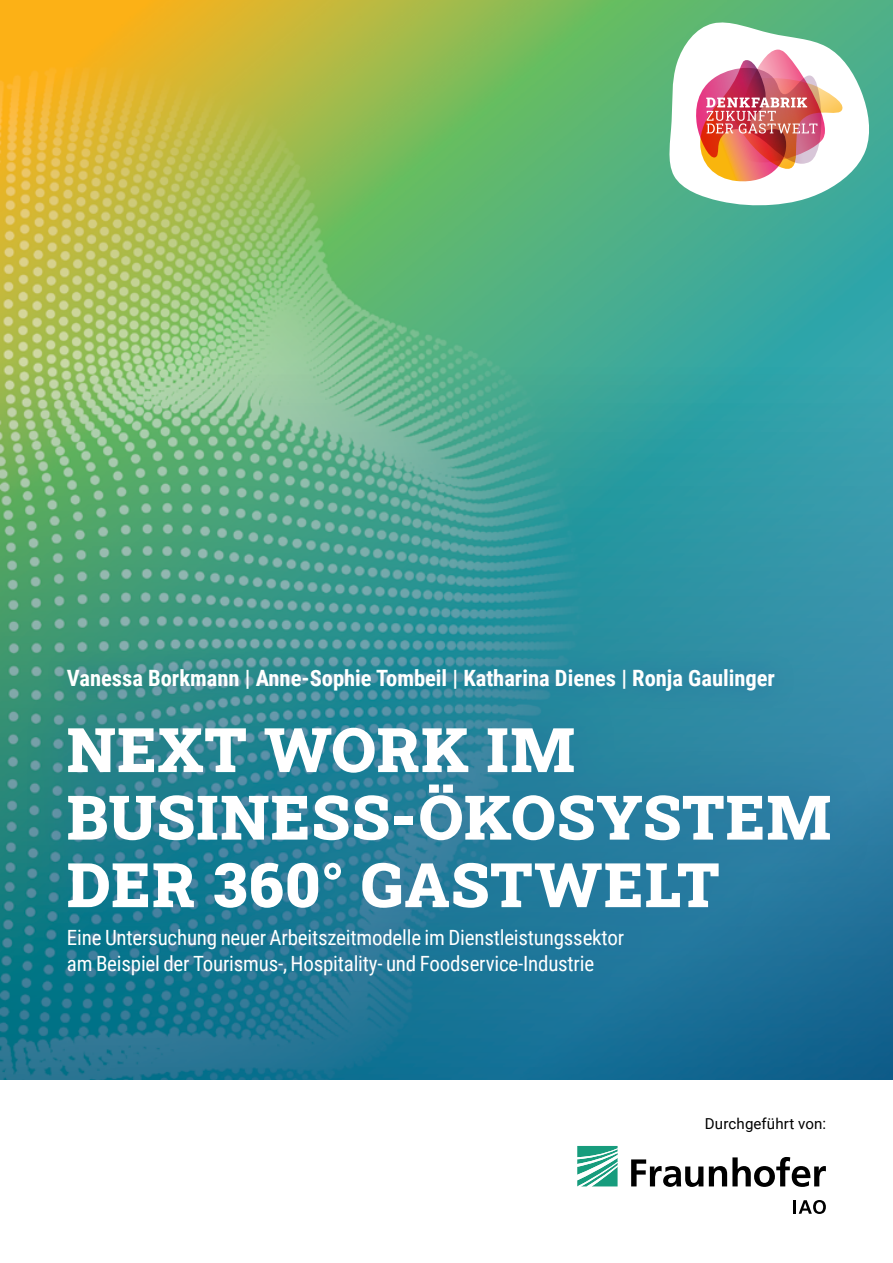
<style>
.page{position:relative;width:893px;height:1263px;background:#fff}
.page>*{position:absolute;margin:0;border:0;box-sizing:border-box;transform-origin:0 0}
.t1{font:900 61.5px/67.5px "Roboto Slab";letter-spacing:.025em;color:#fff}
.t2{font:700 22.5px "Roboto Condensed";color:#fff}
.t3{font:21px/25.2px "Roboto Condensed";letter-spacing:-.01em;color:#fff}
.t4{font:15.15px "Roboto";letter-spacing:.01em;color:#000}
</style>
<div class="page">
<img style="left:0;top:0;width:893px;height:1080px">
<div style="left:24px;top:681px;width:849px;height:273px;background:#236f9f;opacity:.75"></div>
<div style="left:46px;top:647px;width:749px;height:66px;background:#236f9f;opacity:.75"></div>
<div style="left:46px;top:907px;width:599px;height:87px;background:#236f9f;opacity:.75"></div>
<img style="left:666px;top:19px;width:206px;height:187px">
<svg style="left:577px;top:1146px;width:41px;height:40px"></svg>
<svg style="left:631px;top:1157px;width:195px;height:30px"></svg>
<svg style="left:794px;top:1200px;width:32px;height:14px"></svg>
<p class="t2" style="left:67px;top:663px;width:710px">Vanessa Borkmann | Anne-Sophie Tombeil | Katharina Dienes | Ronja Gaulinger</p>
<h1 class="t1" style="left:67px;top:714px;width:765px">NEXT WORK IM<br>BUSINESS-ÖKOSYSTEM<br>DER 360° GASTWELT</h1>
<p class="t3" style="left:67px;top:924px;width:559px">Eine Untersuchung neuer Arbeitszeitmodelle im Dienstleistungssektor am Beispiel der Tourismus-, Hospitality- und Foodservice-Industrie</p>
<p class="t4" style="left:705px;top:1113px;width:123px">Durchgeführt von:</p>
</div>
